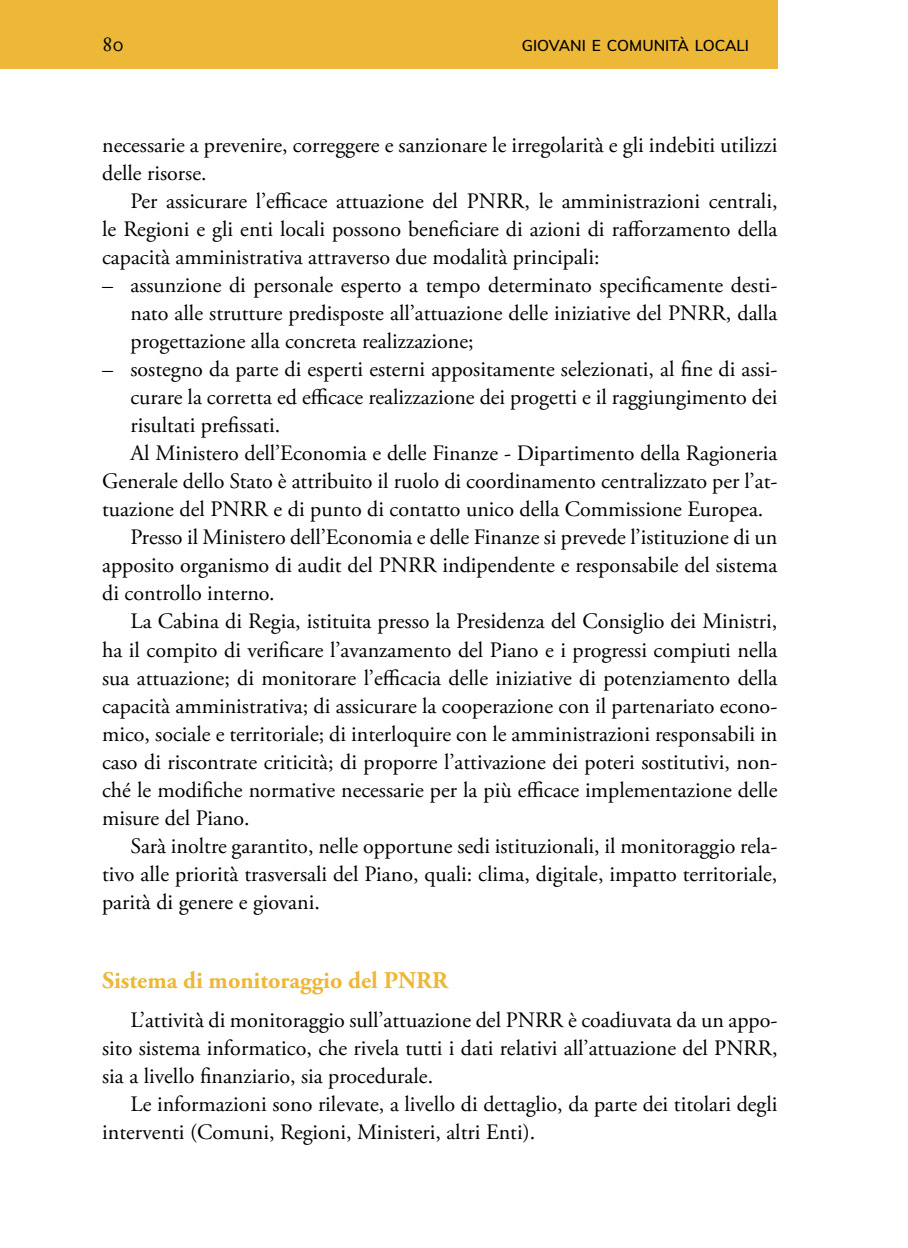
<style>
.page{position:relative;width:908px;height:1248px;background:#fff}
.page>*{position:absolute;margin:0;border:0;box-sizing:border-box;transform-origin:0 0}
.t1{font:700 24px "Adobe Garamond Pro";color:#edb737}
.t2{font:22px/28px "Adobe Garamond Pro";color:#000;text-align:justify}
.t3{font:600 15.4px "Muli";color:#000}
</style>
<div class="page">
<div style="left:0;top:0;width:777px;height:68px;background:#edb737"></div>
<p class="t2" style="left:102px;top:30px;width:23px">80</p>
<p class="t3" style="left:521px;top:34px;width:229px">GIOVANI E COMUNITÀ LOCALI</p>
<p class="t2" style="left:102px;top:132px;width:676px">necessarie a prevenire, correggere e sanzionare le irregolarità e gli indebiti utilizzi delle risorse.</p>
<p class="t2" style="left:102px;top:188px;width:676px;text-indent:28px">Per assicurare l’efficace attuazione del PNRR, le amministrazioni centrali, le Regioni e gli enti locali possono beneficiare di azioni di rafforzamento della capacità amministrativa attraverso due modalità principali:</p>
<p class="t2" style="left:130px;top:272px;width:648px;text-indent:-28px">– assunzione di personale esperto a tempo determinato specificamente desti&shy;nato alle strutture predisposte all’attuazione delle iniziative del PNRR, dalla progettazione alla concreta realizzazione;</p>
<p class="t2" style="left:102px;top:356px;width:676px">– sostegno da parte di esperti esterni appositamente selezionati, al fine di assi-</p>
<p class="t2" style="left:130px;top:384px;width:648px">curare la corretta ed efficace realizzazione dei progetti e il raggiungimento dei</p>
<p class="t2" style="left:130px;top:412px;width:151px">risultati prefissati.</p>
<p class="t2" style="left:130px;top:440px;width:648px">Al Ministero dell’Economia e delle Finanze - Dipartimento della Ragioneria</p>
<p class="t2" style="left:102px;top:468px;width:676px">Generale dello Stato è attribuito il ruolo di coordinamento centralizzato per l’at-</p>
<p class="t2" style="left:102px;top:496px;width:662px">tuazione del PNRR e di punto di contatto unico della Commissione Europea.</p>
<p class="t2" style="left:130px;top:524px;width:648px">Presso il Ministero dell’Economia e delle Finanze si prevede l’istituzione di un</p>
<p class="t2" style="left:102px;top:552px;width:676px">apposito organismo di audit del PNRR indipendente e responsabile del sistema</p>
<p class="t2" style="left:102px;top:580px;width:174px">di controllo interno.</p>
<p class="t2" style="left:130px;top:608px;width:648px">La Cabina di Regia, istituita presso la Presidenza del Consiglio dei Ministri,</p>
<p class="t2" style="left:102px;top:636px;width:676px">ha il compito di verificare l’avanzamento del Piano e i progressi compiuti nella</p>
<p class="t2" style="left:102px;top:664px;width:676px">sua attuazione; di monitorare l’efficacia delle iniziative di potenziamento della</p>
<p class="t2" style="left:102px;top:692px;width:676px">capacità amministrativa; di assicurare la cooperazione con il partenariato econo-</p>
<p class="t2" style="left:102px;top:720px;width:676px">mico, sociale e territoriale; di interloquire con le amministrazioni responsabili in</p>
<p class="t2" style="left:102px;top:748px;width:676px">caso di riscontrate criticità; di proporre l’attivazione dei poteri sostitutivi, non-</p>
<p class="t2" style="left:102px;top:776px;width:676px">ché le modifiche normative necessarie per la più efficace implementazione delle</p>
<p class="t2" style="left:102px;top:804px;width:149px">misure del Piano.</p>
<p class="t2" style="left:130px;top:832px;width:648px">Sarà inoltre garantito, nelle opportune sedi istituzionali, il monitoraggio rela-</p>
<p class="t2" style="left:102px;top:860px;width:676px">tivo alle priorità trasversali del Piano, quali: clima, digitale, impatto territoriale,</p>
<p class="t2" style="left:102px;top:888px;width:219px">parità di genere e giovani.</p>
<p class="t1" style="left:102px;top:965px;width:347px">Sistema di monitoraggio del PNRR</p>
<p class="t2" style="left:102px;top:1006px;width:676px;text-indent:28px">L’attività di monitoraggio sull’attuazione del PNRR è coadiuvata da un appo&shy;sito sistema informatico, che rivela tutti i dati relativi all’attuazione del PNRR, sia a livello finanziario, sia procedurale.</p>
<p class="t2" style="left:102px;top:1090px;width:676px;text-indent:28px">Le informazioni sono rilevate, a livello di dettaglio, da parte dei titolari degli interventi (Comuni, Regioni, Ministeri, altri Enti).</p>
</div>
